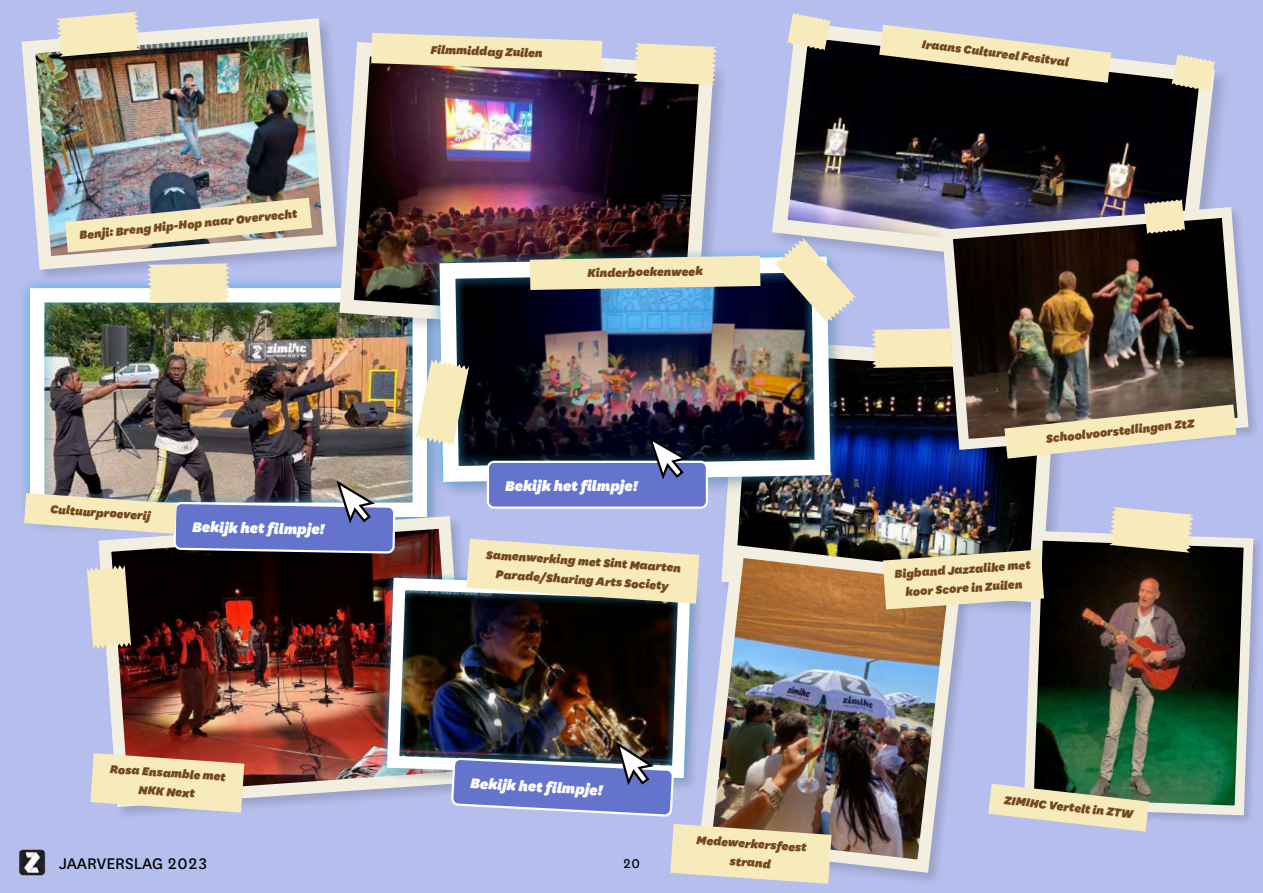
<style>
.page{position:relative;width:1263px;height:893px;background:#b5beed}
.page>*{position:absolute;margin:0;border:0;box-sizing:border-box;transform-origin:0 0}
.t1{font:18px "National";color:#000}
.t2{font:italic 900 16.5px "National";color:#fff}
.t3{font:15px "National";color:#000}
.t4{font:italic 900 13.5px/18.8px "National";color:#73481c;text-align:center}
</style>
<div class="page">
<img style="left:21px;top:18px;width:311px;height:258px">
<div style="left:18px;top:276px;width:420px;height:253px;background:#b1bdec"></div>
<img style="left:23px;top:281px;width:411px;height:229px">
<img style="left:332px;top:41px;width:389px;height:302px">
<img style="left:772px;top:20px;width:451px;height:240px">
<img style="left:724px;top:346px;width:336px;height:264px">
<img style="left:426px;top:243px;width:417px;height:252px">
<img style="left:431px;top:249px;width:407px;height:241px">
<svg style="left:99px;top:510px;width:372px;height:297px"></svg>
<img style="left:396px;top:571px;width:296px;height:213px">
<div style="left:940px;top:206px;width:320px;height:256px;background:#000;opacity:.15"></div>
<img style="left:936px;top:202px;width:318px;height:253px">
<img style="left:1019px;top:526px;width:239px;height:294px">
<div style="left:697px;top:543px;width:279px;height:343px;background:#b5beed"></div>
<img style="left:692px;top:538px;width:277px;height:341px">
<svg style="left:883px;top:549px;width:161px;height:60px;background:#dfd4ae"></svg>
<svg style="left:670px;top:824px;width:161px;height:60px;background:#e4d8b6"></svg>
<svg style="left:988px;top:784px;width:161px;height:48px"></svg>
<img style="left:20px;top:849px;width:25px;height:27px">
<img style="left:452px;top:739px;width:221px;height:78px">
<div style="left:488px;top:462px;width:219px;height:46px;background:#6474cc;border-radius:6px"></div>
<div style="left:487px;top:461px;width:221px;height:48px;border:2px solid #fff;border-radius:6px"></div>
<svg style="left:646px;top:434px;width:42px;height:46px"></svg>
<img style="left:172px;top:501px;width:224px;height:298px">
<svg style="left:147px;top:263px;width:83px;height:40px;background:#f0e5be"></svg>
<svg style="left:56px;top:12px;width:85px;height:45px;background:#dcd2b3"></svg>
<svg style="left:633px;top:43px;width:84px;height:42px;background:#e4dab7"></svg>
<svg style="left:1109px;top:507px;width:84px;height:46px;background:#d7ceaf"></svg>
<svg style="left:872px;top:328px;width:82px;height:40px;background:#eee2b9"></svg>
<svg style="left:416px;top:359px;width:53px;height:87px;background:#d1ccb0"></svg>
<svg style="left:87px;top:565px;width:44px;height:84px;background:#dcd1af"></svg>
<svg style="left:774px;top:237px;width:82px;height:87px"></svg>
<svg style="left:787px;top:13px;width:43px;height:37px"></svg>
<svg style="left:1144px;top:199px;width:41px;height:35px"></svg>
<svg style="left:1172px;top:54px;width:43px;height:38px;background:#d5cdb3"></svg>
<img style="left:65px;top:198px;width:247px;height:54px">
<img style="left:24px;top:478px;width:370px;height:74px">
<svg style="left:90px;top:753px;width:154px;height:60px;background:#e8d4b2"></svg>
<svg style="left:466px;top:539px;width:233px;height:65px;background:#d6cfb2"></svg>
<svg style="left:530px;top:256px;width:230px;height:34px;background:#e1d9b2"></svg>
<svg style="left:371px;top:33px;width:231px;height:38px;background:#e0d3b3"></svg>
<svg style="left:879px;top:25px;width:232px;height:58px"></svg>
<svg style="left:1004px;top:404px;width:232px;height:55px"></svg>
<p class="t4" style="left:78px;top:226px;width:220px;rotate:-6deg">Benji: Breng Hip-Hop naar Overvecht</p>
<p class="t4" style="left:51px;top:499px;width:102px;rotate:4deg">Cultuurproeverij</p>
<p class="t2" style="left:192px;top:516px;width:134px;rotate:1deg">Bekijk het filmpje!</p>
<p class="t4" style="left:111px;top:759px;width:117px;rotate:4deg">Rosa Ensamble met<br>NKK Next</p>
<p class="t4" style="left:431px;top:39px;width:114px;rotate:2deg">Filmmiddag Zuilen</p>
<p class="t4" style="left:923px;top:34px;width:149px;rotate:7deg">Iraans Cultureel Fesitval</p>
<p class="t4" style="left:587px;top:263px;width:117px;rotate:-1deg">Kinderboekenweek</p>
<p class="t2" style="left:505px;top:474px;width:134px">Bekijk het filmpje!</p>
<p class="t4" style="left:487px;top:544px;width:197px;rotate:4deg">Samenwerking met Sint Maarten<br>Parade/Sharing Arts Society</p>
<p class="t2" style="left:471px;top:772px;width:134px;rotate:3deg">Bekijk het filmpje!</p>
<p class="t4" style="left:1045px;top:429px;width:151px;rotate:-6deg">Schoolvoorstellingen ZtZ</p>
<p class="t4" style="left:894px;top:564px;width:138px;rotate:-4deg">Bigband Jazzalike met koor Score in Zuilen</p>
<p class="t4" style="left:1005px;top:790px;width:131px;rotate:6deg">ZIMIHC Vertelt in ZTW</p>
<h1 class="t1" style="left:59px;top:852px;width:151px">JAARVERSLAG 2023</h1>
<p class="t3" style="left:623px;top:853px;width:19px">20</p>
<p class="t4" style="left:697px;top:830px;width:112px;rotate:4deg">Medewerkersfeest strand</p>
</div>
